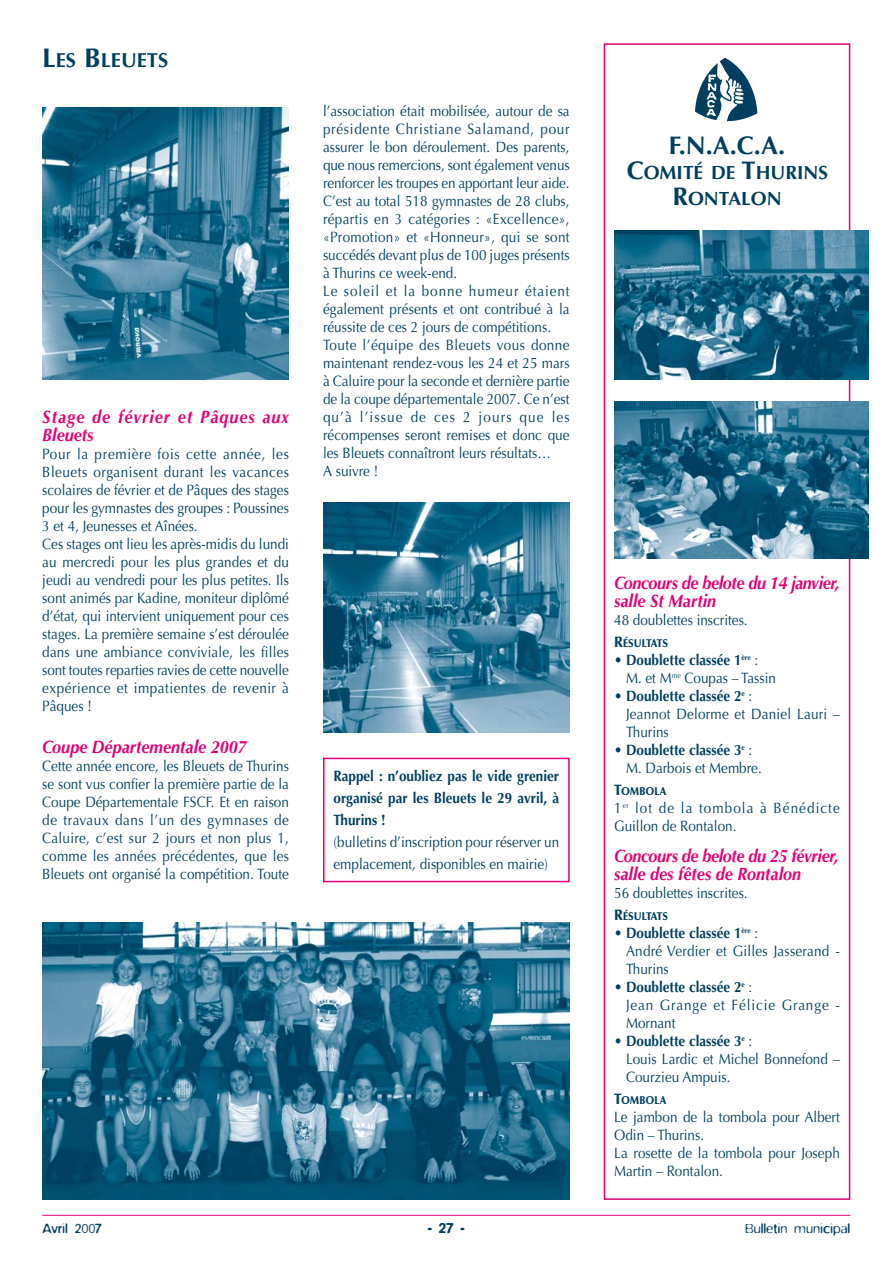
<style>
.page{position:relative;width:893px;height:1263px;background:#fff}
.page>*{position:absolute;margin:0;border:0;box-sizing:border-box;transform-origin:0 0}
.t1{font:700 25.5px "Optima";color:#003f5f}
.t2{font:700 20.25px "Optima";color:#003f5f}
.t3{font:700 19.2px/25.5px "Optima";color:#003f5f;text-align:center}
.t4{font:italic 700 18px/18px "Optima";letter-spacing:-.02em;color:#e20077;scale:.9 1}
.t5{font:italic 700 18px/18px "Optima";letter-spacing:.06em;color:#e20077;scale:.9 1}
.t6{font:italic 700 18px "Optima";color:#e20077;scale:.9 1}
.t7{font:15px/18px "Optima";color:#003f5f;scale:.9 1}
.t8{font:700 15px/22px "Optima";color:#003f5f;text-align:justify;scale:.9 1}
.t9{font:15px/18px "Optima";letter-spacing:.02em;color:#003f5f;scale:.9 1}
.t10{font:15px/18px "Optima";letter-spacing:.065em;color:#003f5f;scale:.9 1}
.t11{font:15px/18px "Optima";letter-spacing:.08em;color:#003f5f;scale:.9 1}
.t12{font:300 15px "Blur";color:#003f5f}
.t13{font:500 15px "Blur";color:#003f5f}
.t14{font:900 11.25px "Optima";color:#003f5f;scale:.9 1}
.s1{font-size:27px}
.s2{font-size:25.5px}
.s3{font-size:15px}
.s4{font-weight:700}
</style>
<div class="page">
<hr style="left:42px;top:1215px;width:808px;height:1px;background:#e20077">
<div style="left:604px;top:43px;width:246px;height:1157px;border:2px solid #e20077"></div>
<img style="left:694px;top:57px;width:64px;height:65px">
<img style="left:323px;top:503px;width:247px;height:230px">
<img style="left:42px;top:107px;width:247px;height:272px">
<img style="left:42px;top:922px;width:528px;height:278px">
<img style="left:615px;top:230px;width:253px;height:149px">
<img style="left:615px;top:402px;width:253px;height:156px">
<div style="left:323px;top:758px;width:247px;height:124px;border:2px solid #e20077"></div>
<h2 class="t2" style="left:42px;top:52px;width:127px"><span class="s1">L</span>ES <span class="s1">B</span>LEUETS</h2>
<p class="t5" style="left:42px;top:409px;width:276px">Stage de février et Pâques aux<br>Bleuets</p>
<p class="t7" style="left:42px;top:446px;width:276px">Pour la première fois cette année, les Bleuets organisent durant les vacances scolaires de février et de Pâques des stages pour les gymnastes des groupes : Poussines 3 et 4, Jeunesses et Aînées.<br>Ces stages ont lieu les après-midis du lundi au mercredi pour les plus grandes et du jeudi au vendredi pour les plus petites. Ils sont animés par Kadine, moniteur diplômé d’état, qui intervient uniquement pour ces stages. La première semaine s’est déroulée dans une ambiance conviviale, les filles sont toutes reparties ravies de cette nouvelle expérience et impatientes de revenir à Pâques !</p>
<p class="t6" style="left:42px;top:740px;width:229px">Coupe Départementale 2007</p>
<p class="t7" style="left:42px;top:759px;width:276px;text-align:justify">Cette année encore, les Bleuets de Thurins se sont vus confier la première partie de la Coupe Départementale FSCF. Et en raison de travaux dans l’un des gymnases de Caluire, c’est sur 2 jours et non plus 1, comme les années précédentes, que les Bleuets ont organisé la compétition. Toute</p>
<p class="t7" style="left:323px;top:104px;width:276px">l’association était mobilisée, autour de sa présidente Christiane Salamand, pour assurer le bon déroulement. Des parents, que nous remercions, sont également venus renforcer les troupes en apportant leur aide.<br>C’est au total 518 gymnastes de 28 clubs, répartis en 3 catégories : «Excellence», «Promotion» et «Honneur», qui se sont succédés devant plus de 100 juges présents à Thurins ce week-end.<br>Le soleil et la bonne humeur étaient également présents et ont contribué à la réussite de ces 2 jours de compétitions.<br>Toute l’équipe des Bleuets vous donne maintenant rendez-vous les 24 et 25 mars à Caluire pour la seconde et dernière partie de la coupe départementale 2007. Ce n’est qu’à l’issue de ces 2 jours que les récompenses seront remises et donc que les Bleuets connaîtront leurs résultats…<br>A suivre !</p>
<p class="t8" style="left:333px;top:766px;width:252px">Rappel : n’oubliez pas le vide grenier organisé par les Bleuets le 29 avril, à Thurins !</p>
<p class="t7" style="left:333px;top:833px;width:252px;line-height:22px">(bulletins d’inscription pour réserver un emplacement, disponibles en mairie)</p>
<h1 class="t1" style="left:669px;top:135px;width:118px">F.N.A.C.A.</h1>
<p class="t3" style="left:627px;top:162px;width:203px"><span class="s2">C</span>OMITÉ DE <span class="s2">T</span>HURINS<br><span class="s2">R</span>ONTALON</p>
<p class="t4" style="left:614px;top:575px;width:252px">Concours de belote du 14 janvier, salle St Martin</p>
<p class="t7" style="left:614px;top:612px;width:150px">48 doublettes inscrites.</p>
<p class="t14" style="left:614px;top:638px;width:62px"><span class="s3">R</span>ÉSULTATS</p>
<p class="t7" style="left:626px;top:652px;width:168px;text-indent:-12px">• <span class="s4">Doublette classée 1</span><sup>ère</sup> :<br>M. et M<sup>me</sup> Coupas – Tassin</p>
<p class="t7" style="left:626px;top:688px;width:239px;text-indent:-12px">• <span class="s4">Doublette classée 2</span><sup>e</sup> :<br>Jeannot Delorme et Daniel Lauri –<br>Thurins</p>
<p class="t7" style="left:626px;top:742px;width:152px;text-indent:-12px">• <span class="s4">Doublette classée 3</span><sup>e</sup> :<br>M. Darbois et Membre.</p>
<p class="t14" style="left:614px;top:787px;width:60px"><span class="s3">T</span>OMBOLA</p>
<p class="t11" style="left:614px;top:800px;width:252px">1<sup>er</sup> lot de la tombola à Bénédicte<br>Guillon de Rontalon.</p>
<p class="t4" style="left:614px;top:849px;width:251px">Concours de belote du 25 février, salle des fêtes de Rontalon</p>
<p class="t7" style="left:614px;top:885px;width:150px">56 doublettes inscrites.</p>
<p class="t14" style="left:614px;top:912px;width:62px"><span class="s3">R</span>ÉSULTATS</p>
<p class="t9" style="left:626px;top:925px;width:239px;text-indent:-12px">• <span class="s4">Doublette classée 1</span><sup>ère</sup> :<br>André Verdier et Gilles Jasserand -<br>Thurins</p>
<p class="t10" style="left:626px;top:979px;width:239px;text-indent:-12px">• <span class="s4">Doublette classée 2</span><sup>e</sup> :<br>Jean Grange et Félicie Grange -<br>Mornant</p>
<p class="t7" style="left:626px;top:1033px;width:239px;text-indent:-12px">• <span class="s4">Doublette classée 3</span><sup>e</sup> :<br>Louis Lardic et Michel Bonnefond –<br>Courzieu Ampuis.</p>
<p class="t14" style="left:614px;top:1096px;width:60px"><span class="s3">T</span>OMBOLA</p>
<p class="t7" style="left:614px;top:1110px;width:252px">Le jambon de la tombola pour Albert<br>Odin – Thurins.<br>La rosette de la tombola pour Joseph<br>Martin – Rontalon.</p>
<p class="t12" style="left:42px;top:1223px;width:61px">Avril 2007</p>
<p class="t13" style="left:428px;top:1222px;width:39px">- 27 -</p>
<p class="t12" style="left:745px;top:1223px;width:107px">Bulletin municipal</p>
</div>
